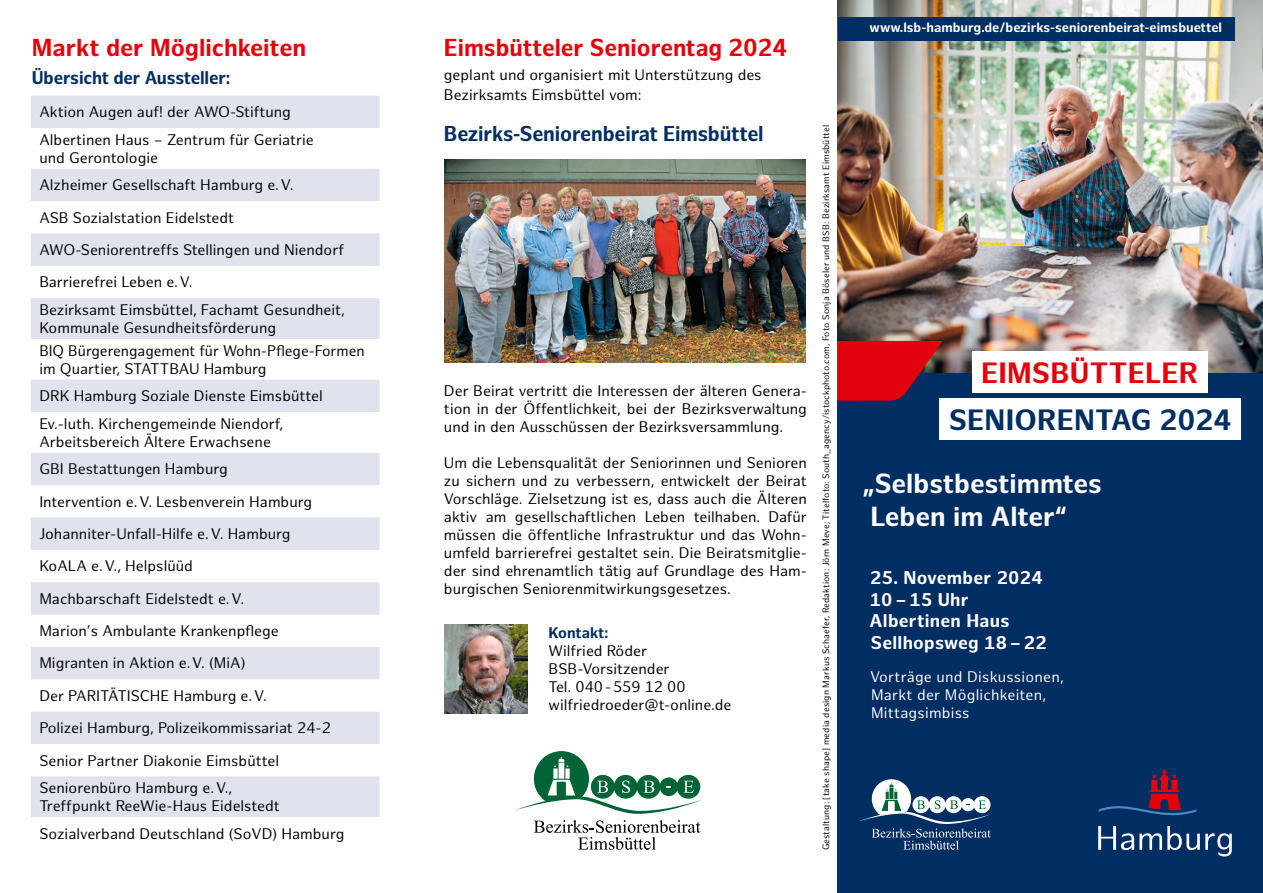
<style>
.page{position:relative;width:1263px;height:893px;background:#fff}
.page>*{position:absolute;margin:0;border:0;box-sizing:border-box;transform-origin:0 0}
.t1{font:700 28.65px "Hamburg Sans";letter-spacing:.01em;color:#002d62}
.t2{font:700 28.65px "Hamburg Sans";letter-spacing:.01em;color:#e3000b}
.t3{font:700 27px/32.4px "Hamburg Sans";color:#fff}
.t4{font:700 24px "Hamburg Sans";color:#e3000b}
.t5{font:700 21px "Hamburg Sans";letter-spacing:-.01em;color:#002d62}
.t6{font:700 18px/21.6px "Hamburg Sans";letter-spacing:.015em;color:#fff}
.t7{font:700 18px "Hamburg Sans";letter-spacing:-.01em;color:#002d62}
.t8{font:15px/18px "Hamburg Sans";color:#000}
.t9{font:15px/18px "Hamburg Sans";letter-spacing:.015em;color:#fff}
.t10{font:700 15px "Hamburg Sans";color:#002d62}
.t11{font:700 13.2px "Hamburg Sans";color:#fff}
.t12{font:9px "Hamburg Sans";letter-spacing:.01em;color:#000}
</style>
<div class="page">
<img style="left:838px;top:0;width:425px;height:373px">
<div style="left:838px;top:373px;width:425px;height:520px;background:#002d62"></div>
<svg style="left:534px;top:820px;width:167px;height:30px"></svg>
<svg style="left:516px;top:751px;width:184px;height:63px"></svg>
<svg style="left:1098px;top:770px;width:98px;height:46px"></svg>
<svg style="left:1098px;top:826px;width:134px;height:30px"></svg>
<svg style="left:859px;top:779px;width:132px;height:71px"></svg>
<div style="left:972px;top:352px;width:235px;height:41px;background:#fff"></div>
<div style="left:939px;top:399px;width:302px;height:41px;background:#fff"></div>
<svg style="left:838px;top:341px;width:105px;height:60px;background:#b60b1e"></svg>
<div style="left:838px;top:17px;width:396px;height:24px;background:#002d62"></div>
<svg style="left:31px;top:96px;width:348px;height:721px;fill:#e0e2ee"></svg>
<img style="left:444px;top:625px;width:84px;height:88px">
<img style="left:444px;top:160px;width:362px;height:202px">
<h3 class="t4" style="left:32px;top:34px;width:276px">Markt der Möglichkeiten</h3>
<h3 class="t4" style="left:444px;top:34px;width:345px">Eimsbütteler Seniorentag 2024</h3>
<p class="t8" style="left:444px;top:66px;width:319px;line-height:19.8px">geplant und organisiert mit Unterstützung des<br>Bezirksamts Eimsbüttel vom:</p>
<h3 class="t5" style="left:444px;top:121px;width:321px">Bezirks-Seniorenbeirat Eimsbüttel</h3>
<p class="t7" style="left:32px;top:67px;width:200px">Übersicht der Aussteller:</p>
<p class="t8" style="left:39px;top:99px;width:276px;line-height:27.6px">Aktion Augen auf! der AWO-Stiftung<br>Albertinen Haus – Zentrum für Geriatrie</p>
<p class="t8" style="left:39px;top:144px;width:256px;line-height:27.6px">und Gerontologie<br>Alzheimer Gesellschaft Hamburg e.V.</p>
<p class="t8" style="left:39px;top:202px;width:306px;line-height:32.4px">ASB Sozialstation Eidelstedt<br>AWO-Seniorentreffs Stellingen und Niendorf<br>Barrierefrei Leben e.V.</p>
<p class="t8" style="left:39px;top:301px;width:307px">Bezirksamt Eimsbüttel, Fachamt Gesundheit,<br>Kommunale Gesundheitsförderung</p>
<p class="t8" style="left:39px;top:342px;width:327px">BIQ Bürgerengagement für Wohn-Pflege-Formen im Quartier, STATTBAU Hamburg</p>
<p class="t8" style="left:39px;top:383px;width:285px;line-height:27.6px">DRK Hamburg Soziale Dienste Eimsbüttel<br>Ev.-luth. Kirchengemeinde Niendorf,</p>
<p class="t8" style="left:39px;top:428px;width:233px;line-height:27.6px">Arbeitsbereich Ältere Erwachsene<br>GBI Bestattungen Hamburg</p>
<p class="t8" style="left:39px;top:486px;width:293px;line-height:32.4px">Intervention e.V. Lesbenverein Hamburg Johanniter-Unfall-Hilfe e.V. Hamburg KoALA e.V., Helpslüüd<br>Machbarschaft Eidelstedt e.V.<br>Marion’s Ambulante Krankenpflege Migranten in Aktion e.V. (MiA)<br>Der PARITÄTISCHE Hamburg e.V.<br>Polizei Hamburg, Polizeikommissariat 24-2<br>Senior Partner Diakonie Eimsbüttel</p>
<p class="t8" style="left:39px;top:779px;width:242px">Seniorenbüro Hamburg e.V.,<br>Treffpunkt ReeWie-Haus Eidelstedt</p>
<p class="t8" style="left:39px;top:825px;width:307px">Sozialverband Deutschland (SoVD) Hamburg</p>
<p class="t8" style="left:444px;top:382px;width:364px;text-align:justify">Der Beirat vertritt die Interessen der älteren Genera&shy;tion in der Öffentlichkeit, bei der Bezirksverwaltung und in den Ausschüssen der Bezirksversammlung.</p>
<p class="t8" style="left:444px;top:454px;width:364px;text-align:justify">Um die Lebensqualität der Seniorinnen und Senioren zu sichern und zu verbessern, entwickelt der Beirat Vorschläge. Zielsetzung ist es, dass auch die Älteren aktiv am gesellschaftlichen Leben teilhaben. Dafür müssen die öffentliche Infrastruktur und das Wohn&shy;umfeld barrierefrei gestaltet sein. Die Beiratsmitglie&shy;der sind ehrenamtlich tätig auf Grundlage des Ham&shy;burgischen Seniorenmitwirkungsgesetzes.</p>
<p class="t10" style="left:549px;top:623px;width:61px">Kontakt:</p>
<p class="t8" style="left:549px;top:642px;width:184px">Wilfried Röder<br>BSB-Vorsitzender<br>Tel. 040-559 12 00 wilfriedroeder@t-online.de</p>
<p class="t12" style="left:821px;top:850px;width:727px;rotate:-90deg">Gestaltung: [take shape] media design Markus Schaefer, Redaktion: Jörn Meve; Titelfoto: South_agency/istockphoto.com, Foto Sonja Böseler und BSB: Bezirksamt Eimsbüttel</p>
<p class="t11" style="left:870px;top:20px;width:354px">www.lsb-hamburg.de/bezirks-seniorenbeirat-eimsbuettel</p>
<h1 class="t2" style="left:981px;top:356px;width:218px">EIMSBÜTTELER</h1>
<h1 class="t1" style="left:949px;top:403px;width:284px">SENIORENTAG 2024</h1>
<h2 class="t3" style="left:863px;top:469px;width:241px">„Selbstbestimmtes<br>Leben im Alter“</h2>
<p class="t6" style="left:869px;top:567px;width:179px">25. November 2024<br>10–15 Uhr<br>Albertinen Haus<br>Sellhopsweg 18–22</p>
<p class="t9" style="left:870px;top:668px;width:195px">Vorträge und Diskussionen,<br>Markt der Möglichkeiten,<br>Mittagsimbiss</p>
</div>
